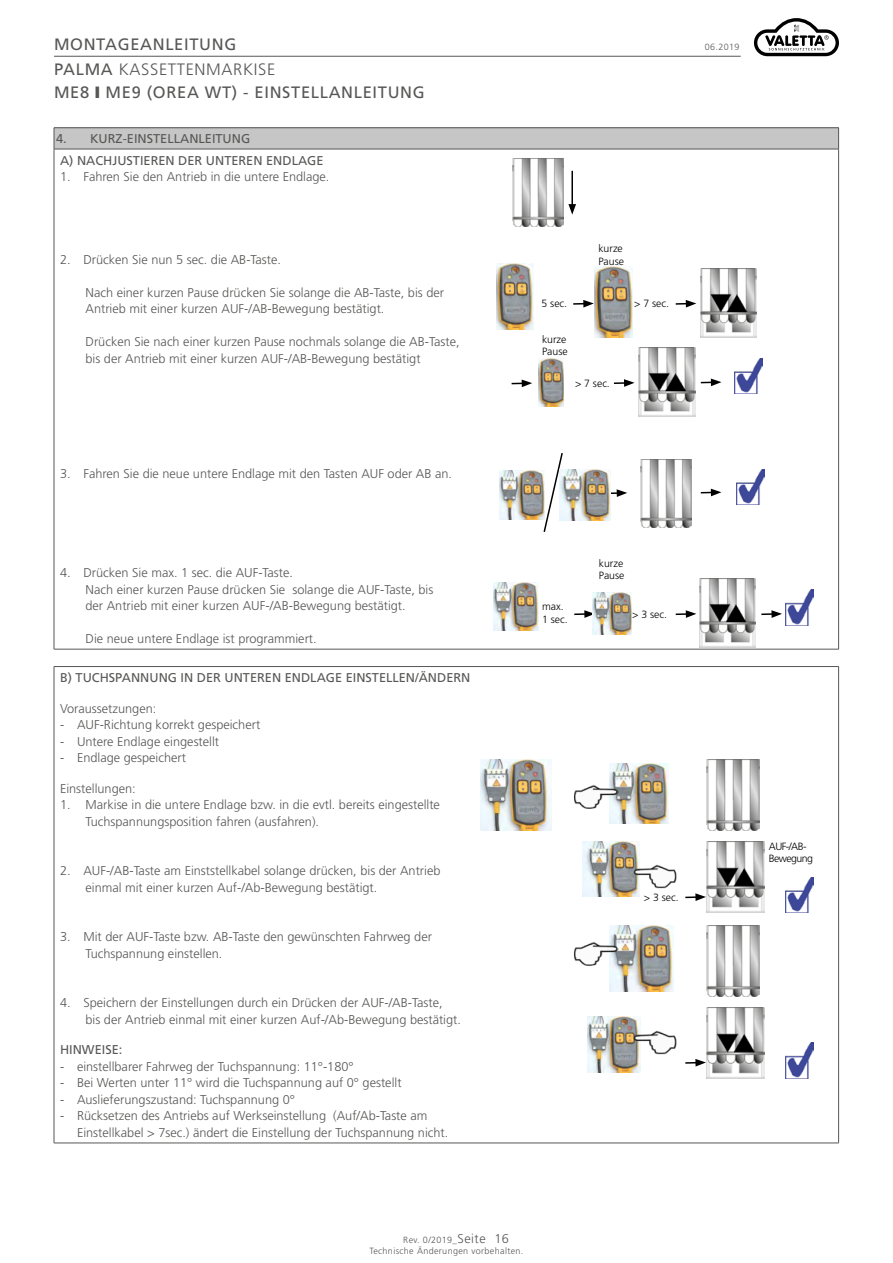
<style>
.page{position:relative;width:893px;height:1263px;background:#fff}
.page>*{position:absolute;margin:0;border:0;box-sizing:border-box;transform-origin:0 0}
.t1{font:16.5px "Frutiger";letter-spacing:.04em;color:#575756}
.t2{font:300 16.5px "Frutiger";letter-spacing:.04em;color:#575756}
.t3{font:300 12.75px/16.5px "Frutiger";color:#575756}
.t4{font:12.75px/21.5px "Frutiger";color:#575756}
.t5{font:300 10.5px/12.6px "Frutiger";color:#000}
.t6{font:300 10.5px/12.6px "Frutiger";letter-spacing:-.05em;color:#000}
.t7{font:300 9px "Frutiger";letter-spacing:.04em;color:#575756}
.s1{font-weight:400}
.s2{font-size:12.75px}
</style>
<div class="page">
<svg style="left:754px;top:18px;width:85px;height:38px"></svg>
<hr style="left:54px;top:56px;width:687px;height:1px;background:#575756">
<div style="left:54px;top:128px;width:785px;height:21px;background:#c6c6c6"></div>
<hr style="left:54px;top:127px;width:785px;height:1px;background:#575756">
<svg style="left:54px;top:128px;width:1px;height:21px"></svg>
<svg style="left:838px;top:128px;width:1px;height:21px"></svg>
<hr style="left:54px;top:149px;width:785px;height:1px;background:#575756">
<hr style="left:54px;top:149px;width:1px;height:500px;background:#575756">
<hr style="left:838px;top:149px;width:1px;height:500px;background:#575756">
<hr style="left:54px;top:649px;width:785px;height:1px;background:#575756">
<hr style="left:54px;top:666px;width:785px;height:1px;background:#575756">
<hr style="left:54px;top:667px;width:1px;height:476px;background:#575756">
<hr style="left:838px;top:667px;width:1px;height:476px;background:#575756">
<hr style="left:54px;top:1143px;width:785px;height:1px;background:#575756">
<img style="left:512px;top:158px;width:51px;height:68px">
<hr style="left:571px;top:171px;width:2px;height:35px;background:#000">
<svg style="left:568px;top:204px;width:8px;height:11px"></svg>
<svg style="left:542px;top:453px;width:22px;height:79px"></svg>
<svg style="left:611px;top:489px;width:16px;height:8px"></svg>
<img style="left:640px;top:459px;width:51px;height:68px">
<svg style="left:701px;top:489px;width:20px;height:7px"></svg>
<img style="left:737px;top:469px;width:27px;height:36px">
<svg style="left:574px;top:610px;width:18px;height:8px"></svg>
<svg style="left:676px;top:610px;width:20px;height:8px"></svg>
<img style="left:699px;top:579px;width:57px;height:68px">
<svg style="left:761px;top:610px;width:21px;height:8px"></svg>
<img style="left:786px;top:590px;width:28px;height:35px">
<svg style="left:573px;top:300px;width:21px;height:8px"></svg>
<svg style="left:676px;top:300px;width:20px;height:8px"></svg>
<img style="left:701px;top:269px;width:56px;height:68px">
<svg style="left:512px;top:380px;width:20px;height:7px"></svg>
<svg style="left:614px;top:379px;width:21px;height:8px"></svg>
<img style="left:639px;top:348px;width:56px;height:68px">
<svg style="left:701px;top:379px;width:20px;height:7px"></svg>
<img style="left:735px;top:358px;width:27px;height:36px">
<img style="left:497px;top:264px;width:37px;height:65px">
<img style="left:594px;top:267px;width:38px;height:71px">
<img style="left:539px;top:359px;width:25px;height:47px">
<img style="left:499px;top:470px;width:46px;height:49px">
<img style="left:560px;top:469px;width:51px;height:51px">
<img style="left:493px;top:583px;width:46px;height:47px">
<img style="left:592px;top:593px;width:40px;height:41px">
<img style="left:481px;top:759px;width:70px;height:71px">
<img style="left:609px;top:763px;width:59px;height:60px">
<img style="left:574px;top:781px;width:44px;height:29px">
<img style="left:583px;top:842px;width:57px;height:54px">
<img style="left:631px;top:864px;width:46px;height:27px">
<img style="left:786px;top:878px;width:28px;height:35px">
<img style="left:786px;top:1043px;width:28px;height:35px">
<svg style="left:685px;top:893px;width:21px;height:8px"></svg>
<img style="left:610px;top:926px;width:64px;height:65px">
<img style="left:588px;top:1016px;width:53px;height:56px">
<img style="left:631px;top:1029px;width:46px;height:27px">
<svg style="left:685px;top:1059px;width:21px;height:7px"></svg>
<img style="left:574px;top:938px;width:44px;height:28px">
<img style="left:706px;top:759px;width:53px;height:71px">
<img style="left:706px;top:842px;width:58px;height:71px">
<img style="left:706px;top:925px;width:53px;height:71px">
<img style="left:706px;top:1007px;width:58px;height:71px">
<p class="t1" style="left:54px;top:34px;width:184px">MONTAGEANLEITUNG</p>
<p class="t7" style="left:705px;top:42px;width:36px">06.2019</p>
<p class="t2" style="left:54px;top:60px;width:223px"><span class="s1">PALMA</span> KASSETTENMARKISE</p>
<p class="t1" style="left:54px;top:82px;width:372px">ME8 ME9 (OREA WT) - EINSTELLANLEITUNG</p>
<p class="t4" style="left:60px;top:128px;width:265px;text-indent:-4px">4. KURZ-EINSTELLANLEITUNG<br>A) NACHJUSTIEREN DER UNTEREN ENDLAGE</p>
<p class="t3" style="left:60px;top:169px;width:271px">1. Fahren Sie den Antrieb in die untere Endlage.</p>
<p class="t3" style="left:60px;top:251px;width:223px">2. Drücken Sie nun 5 sec. die AB-Taste.</p>
<p class="t3" style="left:86px;top:284px;width:360px">Nach einer kurzen Pause drücken Sie solange die AB-Taste, bis der<br>Antrieb mit einer kurzen AUF-/AB-Bewegung bestätigt.</p>
<p class="t3" style="left:86px;top:334px;width:376px">Drücken Sie nach einer kurzen Pause nochmals solange die AB-Taste, bis der Antrieb mit einer kurzen AUF-/AB-Bewegung bestätigt</p>
<p class="t5" style="left:598px;top:242px;width:27px">kurze<br>Pause</p>
<p class="t5" style="left:541px;top:297px;width:27px">5 sec.</p>
<p class="t5" style="left:634px;top:297px;width:36px">&gt; 7 sec.</p>
<p class="t5" style="left:542px;top:333px;width:27px">kurze<br>Pause</p>
<p class="t5" style="left:575px;top:377px;width:36px">&gt; 7 sec.</p>
<p class="t3" style="left:60px;top:466px;width:394px">3. Fahren Sie die neue untere Endlage mit den Tasten AUF oder AB an.</p>
<p class="t3" style="left:86px;top:565px;width:349px;text-indent:-26px">4. Drücken Sie max. 1 sec. die AUF-Taste.<br>Nach einer kurzen Pause drücken Sie solange die AUF-Taste, bis der Antrieb mit einer kurzen AUF-/AB-Bewegung bestätigt.</p>
<p class="t3" style="left:86px;top:631px;width:233px">Die neue untere Endlage ist programmiert.</p>
<p class="t4" style="left:60px;top:667px;width:412px">B) TUCHSPANNUNG IN DER UNTEREN ENDLAGE EINSTELLEN/ÄNDERN</p>
<p class="t3" style="left:60px;top:700px;width:98px">Voraussetzungen:</p>
<p class="t3" style="left:60px;top:717px;width:202px">- AUF-Richtung korrekt gespeichert</p>
<p class="t3" style="left:60px;top:733px;width:161px">- Untere Endlage eingestellt</p>
<p class="t3" style="left:60px;top:750px;width:128px">- Endlage gespeichert</p>
<p class="t3" style="left:60px;top:780px;width:77px">Einstellungen:</p>
<p class="t3" style="left:86px;top:797px;width:356px;text-indent:-26px">1. Markise in die untere Endlage bzw. in die evtl. bereits eingestellte<br>Tuchspannungsposition fahren (ausfahren).</p>
<p class="t3" style="left:86px;top:863px;width:356px;text-indent:-26px">2. AUF-/AB-Taste am Einststellkabel solange drücken, bis der Antrieb einmal mit einer kurzen Auf-/Ab-Bewegung bestätigt.</p>
<p class="t3" style="left:86px;top:929px;width:348px;text-indent:-26px">3. Mit der AUF-Taste bzw. AB-Taste den gewünschten Fahrweg der<br>Tuchspannung einstellen.</p>
<p class="t3" style="left:86px;top:995px;width:377px;text-indent:-26px">4. Speichern der Einstellungen durch ein Drücken der AUF-/AB-Taste,<br>bis der Antrieb einmal mit einer kurzen Auf-/Ab-Bewegung bestätigt.</p>
<p class="t4" style="left:60px;top:1039px;width:64px">HINWEISE:</p>
<p class="t3" style="left:60px;top:1058px;width:295px">- einstellbarer Fahrweg der Tuchspannung: 11°-180°</p>
<p class="t3" style="left:60px;top:1075px;width:343px">- Bei Werten unter 11° wird die Tuchspannung auf 0° gestellt</p>
<p class="t3" style="left:60px;top:1091px;width:236px">- Auslieferungszustand: Tuchspannung 0°</p>
<p class="t3" style="left:77px;top:1108px;width:373px;text-indent:-17px">- Rücksetzen des Antriebs auf Werkseinstellung (Auf/Ab-Taste am<br>Einstellkabel &gt; 7sec.) ändert die Einstellung der Tuchspannung nicht.</p>
<p class="t5" style="left:599px;top:557px;width:27px">kurze<br>Pause</p>
<p class="t5" style="left:542px;top:600px;width:27px">max.<br>1 sec.</p>
<p class="t5" style="left:632px;top:608px;width:36px">&gt; 3 sec.</p>
<p class="t5" style="left:644px;top:891px;width:36px">&gt; 3 sec.</p>
<p class="t6" style="left:769px;top:840px;width:46px">AUF-/AB-<br>Bewegung</p>
<p class="t7" style="left:403px;top:1234px;width:107px">Rev. 0/2019_<span class="s2">Seite 16</span></p>
<p class="t7" style="left:369px;top:1246px;width:155px">Technische Änderungen vorbehalten.</p>
</div>
